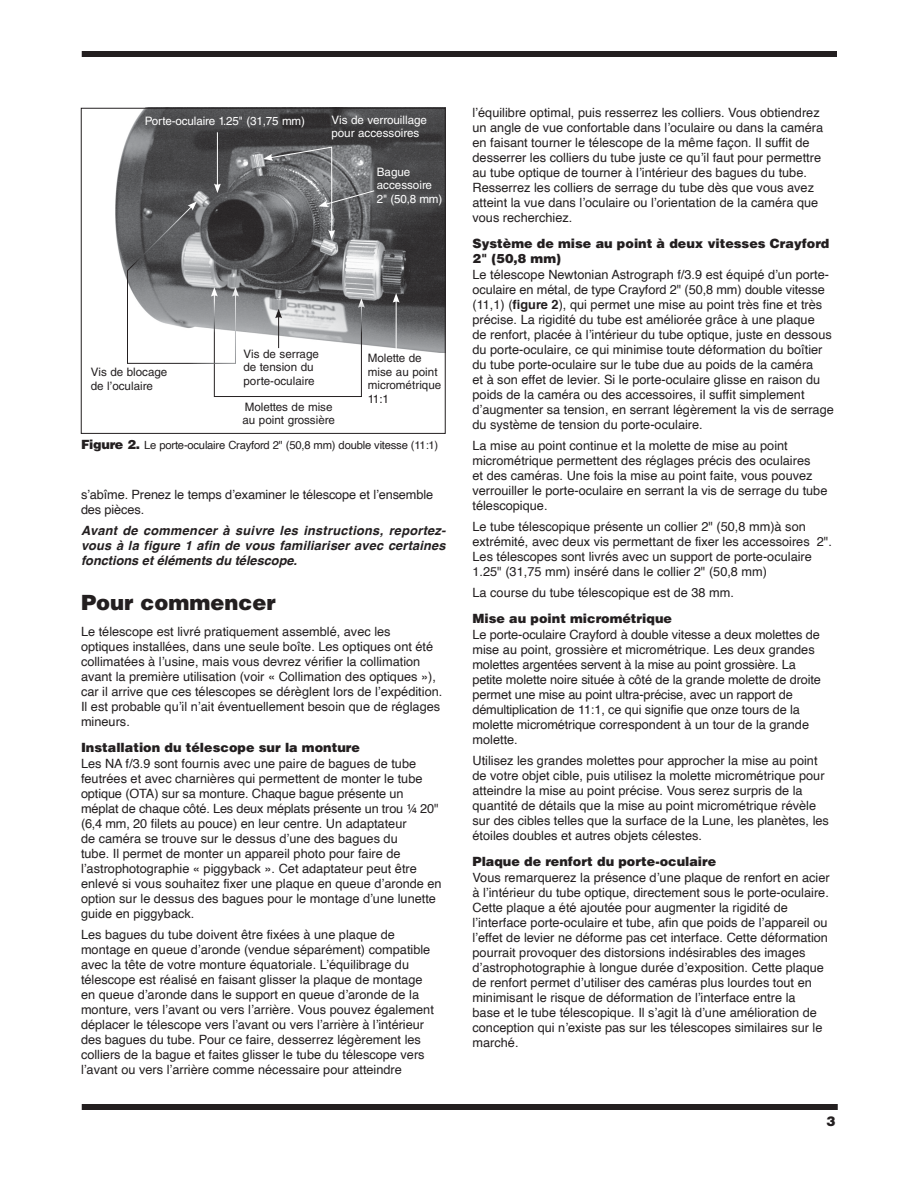
<style>
.page{position:relative;width:918px;height:1188px;background:#fff}
.page>*{position:absolute;margin:0;border:0;box-sizing:border-box;transform-origin:0 0}
.IN_Section_Head{font:900 21px "Helvetica LT Std";color:#231f20}
.t1{font:900 13.5px "Helvetica";color:#231f20}
.IN_Body_Text{font:12.75px/15px "Helvetica";color:#231f20}
.IN_Section_Subhead{font:900 12.75px/15px "Helvetica";color:#231f20}
.IN_Body_Text_Note{font:italic 700 12.75px/15px "Helvetica";color:#231f20;text-align:justify}
.t2{font:11.7px/13.5px "Helvetica LT Std";color:#231f20}
.t3{font:11.7px/13.5px "Helvetica LT Std";color:#fff}
.IN_Caption{font:11.25px "Helvetica";letter-spacing:-.02em;color:#231f20}
.s1{font-weight:900;font-size:12.75px}
.s2{font-weight:700}
</style>
<div class="page">
<div style="left:82px;top:51px;width:755px;height:6px;background:#231f20"></div>
<div style="left:82px;top:1104px;width:756px;height:6px;background:#231f20"></div>
<img style="left:115px;top:108px;width:331px;height:244px">
<div style="left:81px;top:108px;width:364px;height:326px;border:1px solid #231f20"></div>
<hr style="left:217px;top:132px;width:1px;height:54px;background:#fff">
<hr style="left:396px;top:300px;width:1px;height:54px;background:#fff">
<svg style="left:393px;top:293px;width:7px;height:10px"></svg>
<svg style="left:126px;top:146px;width:249px;height:251px"></svg>
<p class="t3" style="left:145px;top:114px;width:162px">Porte-oculaire 1.25" (31,75 mm)</p>
<p class="t3" style="left:331px;top:113px;width:97px">Vis de verrouillage pour accessoires</p>
<p class="t3" style="left:377px;top:165px;width:67px">Bague accessoire<br>2" (50,8 mm)</p>
<p class="t2" style="left:91px;top:365px;width:78px">Vis de blocage de l’oculaire</p>
<p class="t2" style="left:243px;top:347px;width:77px">Vis de serrage de tension du porte-oculaire</p>
<p class="t2" style="left:242px;top:400px;width:94px">Molettes de mise au point grossière</p>
<p class="t2" style="left:368px;top:351px;width:75px">Molette de mise au point micrométrique<br>11:1</p>
<p class="IN_Caption" style="left:81px;top:436px;width:359px"><span class="s1">Figure 2.</span> Le porte-oculaire Crayford 2" (50,8 mm) double vitesse (11:1)</p>
<p class="IN_Body_Text" style="left:81px;top:488px;width:354px">s’abîme. Prenez le temps d’examiner le télescope et l’ensemble des pièces.</p>
<p class="IN_Body_Text_Note" style="left:81px;top:523px;width:367px">Avant de commencer à suivre les instructions, reportez&shy;vous à la figure 1 afin de vous familiariser avec certaines fonctions et éléments du télescope.</p>
<h1 class="IN_Section_Head" style="left:81px;top:589px;width:196px">Pour commencer</h1>
<p class="IN_Body_Text" style="left:81px;top:624px;width:363px">Le télescope est livré pratiquement assemblé, avec les<br>optiques installées, dans une seule boîte. Les optiques ont été collimatées à l’usine, mais vous devrez vérifier la collimation avant la première utilisation (voir « Collimation des optiques »), car il arrive que ces télescopes se dérèglent lors de l’expédition.<br>Il est probable qu’il n’ait éventuellement besoin que de réglages mineurs.</p>
<h2 class="IN_Section_Subhead" style="left:81px;top:739px;width:280px">Installation du télescope sur la monture</h2>
<p class="IN_Body_Text" style="left:81px;top:756px;width:362px">Les NA f/3.9 sont fournis avec une paire de bagues de tube feutrées et avec charnières qui permettent de monter le tube optique (OTA) sur sa monture. Chaque bague présente un méplat de chaque côté. Les deux méplats présente un trou ¼ 20" (6,4 mm, 20 filets au pouce) en leur centre. Un adaptateur<br>de caméra se trouve sur le dessus d’une des bagues du<br>tube. Il permet de monter un appareil photo pour faire de l’astrophotographie « piggyback ». Cet adaptateur peut être enlevé si vous souhaitez fixer une plaque en queue d’aronde en option sur le dessus des bagues pour le montage d’une lunette guide en piggyback.</p>
<p class="IN_Body_Text" style="left:81px;top:927px;width:354px">Les bagues du tube doivent être fixées à une plaque de montage en queue d’aronde (vendue séparément) compatible avec la tête de votre monture équatoriale. L’équilibrage du télescope est réalisé en faisant glisser la plaque de montage en queue d’aronde dans le support en queue d’aronde de la monture, vers l’avant ou vers l’arrière. Vous pouvez également déplacer le télescope vers l’avant ou vers l’arrière à l’intérieur des bagues du tube. Pour ce faire, desserrez légèrement les colliers de la bague et faites glisser le tube du télescope vers l’avant ou vers l’arrière comme nécessaire pour atteindre</p>
<p class="IN_Body_Text" style="left:472px;top:106px;width:352px">l’équilibre optimal, puis resserrez les colliers. Vous obtiendrez un angle de vue confortable dans l’oculaire ou dans la caméra en faisant tourner le télescope de la même façon. Il suffit de desserrer les colliers du tube juste ce qu’il faut pour permettre au tube optique de tourner à l’intérieur des bagues du tube.<br>Resserrez les colliers de serrage du tube dès que vous avez atteint la vue dans l’oculaire ou l’orientation de la caméra que vous recherchiez.</p>
<h2 class="IN_Section_Subhead" style="left:472px;top:235px;width:358px">Système de mise au point à deux vitesses Crayford<br>2" (50,8 mm)</h2>
<p class="IN_Body_Text" style="left:472px;top:268px;width:363px">Le télescope Newtonian Astrograph f/3.9 est équipé d’un porte&shy;oculaire en métal, de type Crayford 2" (50,8 mm) double vitesse (11,1) (<span class="s2">figure 2</span>), qui permet une mise au point très fine et très précise. La rigidité du tube est améliorée grâce à une plaque<br>de renfort, placée à l’intérieur du tube optique, juste en dessous du porte-oculaire, ce qui minimise toute déformation du boîtier du tube porte-oculaire sur le tube due au poids de la caméra<br>et à son effet de levier. Si le porte-oculaire glisse en raison du poids de la caméra ou des accessoires, il suffit simplement d’augmenter sa tension, en serrant légèrement la vis de serrage du système de tension du porte-oculaire.</p>
<p class="IN_Body_Text" style="left:472px;top:439px;width:357px">La mise au point continue et la molette de mise au point micrométrique permettent des réglages précis des oculaires<br>et des caméras. Une fois la mise au point faite, vous pouvez verrouiller le porte-oculaire en serrant la vis de serrage du tube télescopique.</p>
<p class="IN_Body_Text" style="left:472px;top:520px;width:361px">Le tube télescopique présente un collier 2" (50,8 mm)à son extrémité, avec deux vis permettant de fixer les accessoires 2".<br>Les télescopes sont livrés avec un support de porte-oculaire 1.25" (31,75 mm) inséré dans le collier 2" (50,8 mm)</p>
<p class="IN_Body_Text" style="left:472px;top:586px;width:263px">La course du tube télescopique est de 38 mm.</p>
<h2 class="IN_Section_Subhead" style="left:472px;top:610px;width:201px">Mise au point micrométrique</h2>
<p class="IN_Body_Text" style="left:472px;top:628px;width:350px">Le porte-oculaire Crayford à double vitesse a deux molettes de mise au point, grossière et micrométrique. Les deux grandes molettes argentées servent à la mise au point grossière. La petite molette noire située à côté de la grande molette de droite permet une mise au point ultra-précise, avec un rapport de démultiplication de 11:1, ce qui signifie que onze tours de la molette micrométrique correspondent à un tour de la grande molette.</p>
<p class="IN_Body_Text" style="left:472px;top:754px;width:358px">Utilisez les grandes molettes pour approcher la mise au point de votre objet cible, puis utilisez la molette micrométrique pour atteindre la mise au point précise. Vous serez surpris de la quantité de détails que la mise au point micrométrique révèle sur des cibles telles que la surface de la Lune, les planètes, les étoiles doubles et autres objets célestes.</p>
<h2 class="IN_Section_Subhead" style="left:472px;top:853px;width:245px">Plaque de renfort du porte-oculaire</h2>
<p class="IN_Body_Text" style="left:472px;top:871px;width:359px">Vous remarquerez la présence d’une plaque de renfort en acier à l’intérieur du tube optique, directement sous le porte-oculaire.<br>Cette plaque a été ajoutée pour augmenter la rigidité de l’interface porte-oculaire et tube, afin que poids de l’appareil ou l’effet de levier ne déforme pas cet interface. Cette déformation pourrait provoquer des distorsions indésirables des images d’astrophotographie à longue durée d’exposition. Cette plaque de renfort permet d’utiliser des caméras plus lourdes tout en minimisant le risque de déformation de l’interface entre la<br>base et le tube télescopique. Il s’agit là d’une amélioration de conception qui n’existe pas sur les télescopes similaires sur le marché.</p>
<p class="t1" style="left:826px;top:1113px;width:11px">3</p>
</div>
